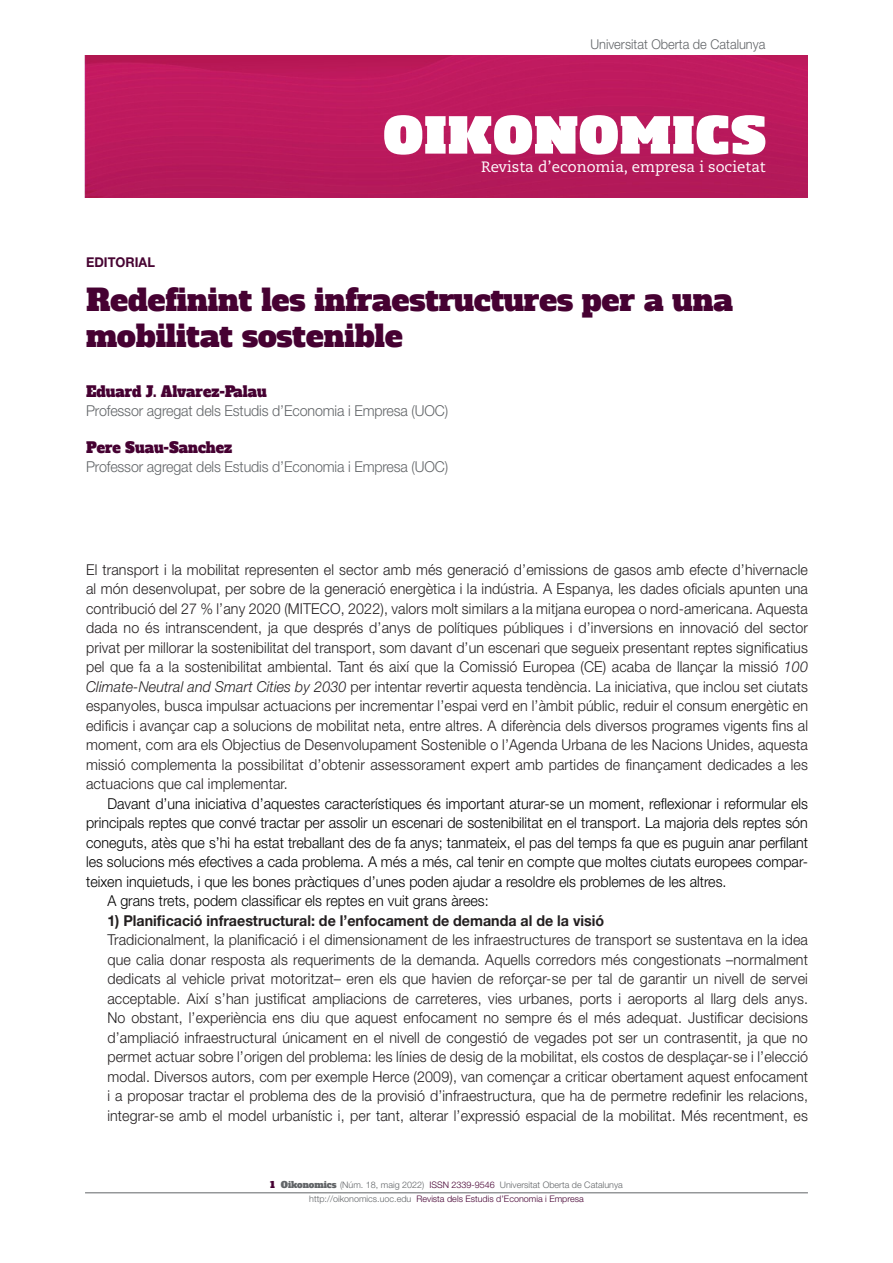
<style>
.page{position:relative;width:893px;height:1263px;background:#fff}
.page>*{position:absolute;margin:0;border:0;box-sizing:border-box;transform-origin:0 0}
._01_titulo{font:30px/36px "Alfa Slab One";color:#460132}
._02_texto_base_1{font:300 15px/19.5px "Helvetica Neue LT Std";letter-spacing:.01em;color:#231f20;text-align:justify;scale:.95 1}
._02_abc{font:300 15px/19.5px "Helvetica Neue LT Std";letter-spacing:.01em;color:#231f20;text-align:justify;scale:.95 1}
._02_texto_base{font:300 15px/19.5px "Helvetica Neue LT Std";color:#000;text-align:justify;scale:.95 1}
._02_abc-2{font:700 15px "Helvetica Neue LT Std";color:#231f20;scale:.95 1}
._01_universidad{font:300 15px "Helvetica Neue LT Std";letter-spacing:-.01em;color:#626568;scale:.95 1}
._01_autor{font:300 15px "Helvetica Neue LT Std";letter-spacing:-.01em;color:#626568;scale:.95 1}
._01_autor-2{font:15px "Alfa Slab One";color:#460132;scale:.95 1}
.t1{font:15px "Caecilia LT Std";color:#fff}
.t2{font:300 13.5px "Helvetica Neue LT Std";color:#626568;scale:.95 1}
._01_dossier{font:700 13.5px "Helvetica Neue LT Std";color:#470432;scale:.95 1}
.t3{font:300 9px/13.6px "Helvetica Neue LT Std";color:#626568;text-align:center}
.s1{font-style:italic}
.s2{font-family:"Alfa Slab One";font-weight:400;color:#460132}
.s3{font-family:"Alfa Slab One";font-weight:400}
.s4{color:#460132}
</style>
<div class="page">
<img style="left:85px;top:56px;width:723px;height:142px">
<svg style="left:384px;top:115px;width:381px;height:40px"></svg>
<hr style="left:85px;top:1192px;width:723px;height:1px;background:#626568">
<p class="t2" style="left:590px;top:36px;width:186px">Universitat Oberta de Catalunya</p>
<p class="t1" style="left:481px;top:158px;width:286px">Revista d’economia, empresa i societat</p>
<p class="_01_dossier" style="left:86px;top:254px;width:74px">EDITORIAL</p>
<p class="_01_titulo" style="left:86px;top:283px;width:648px">Redefinint les infraestructures per a una mobilitat sostenible</p>
<p class="_01_autor-2" style="left:86px;top:381px;width:192px">Eduard J. Alvarez-Palau</p>
<p class="_01_universidad" style="left:86px;top:402px;width:383px">Professor agregat dels Estudis d’Economia i Empresa (UOC)</p>
<p class="_01_autor-2" style="left:86px;top:437px;width:155px">Pere Suau-Sanchez</p>
<p class="_01_autor" style="left:86px;top:458px;width:383px">Professor agregat dels Estudis d’Economia i Empresa (UOC)</p>
<p class="_02_texto_base_1" style="left:86px;top:559px;width:761px">El transport i la mobilitat representen el sector amb més generació d’emissions de gasos amb efecte d’hivernacle al món desenvolupat, per sobre de la generació energètica i la indústria. A Espanya, les dades oficials apunten una contribució del 27 % l’any 2020 (MITECO, 2022), valors molt similars a la mitjana europea o nord-americana. Aquesta dada no és intranscendent, ja que després d’anys de polítiques públiques i d’inversions en innovació del sector privat per millorar la sostenibilitat del transport, som davant d’un escenari que segueix presentant reptes significatius pel que fa a la sostenibilitat ambiental. Tant és així que la Comissió Europea (CE) acaba de llançar la missió <span class="s1">100<br>Climate-Neutral and Smart Cities by 2030</span> per intentar revertir aquesta tendència. La iniciativa, que inclou set ciutats espanyoles, busca impulsar actuacions per incrementar l’espai verd en l’àmbit públic, reduir el consum energètic en edificis i avançar cap a solucions de mobilitat neta, entre altres. A diferència dels diversos programes vigents fins al moment, com ara els Objectius de Desenvolupament Sostenible o l’Agenda Urbana de les Nacions Unides, aquesta missió complementa la possibilitat d’obtenir assessorament expert amb partides de finançament dedicades a les actuacions que cal implementar.</p>
<p class="_02_texto_base" style="left:86px;top:793px;width:761px;text-indent:21px">Davant d’una iniciativa d’aquestes característiques és important aturar-se un moment, reflexionar i reformular els principals reptes que convé tractar per assolir un escenari de sostenibilitat en el transport. La majoria dels reptes són coneguts, atès que s’hi ha estat treballant des de fa anys; tanmateix, el pas del temps fa que es puguin anar perfilant les solucions més efectives a cada problema. A més a més, cal tenir en compte que moltes ciutats europees compar&shy;teixen inquietuds, i que les bones pràctiques d’unes poden ajudar a resoldre els problemes de les altres.</p>
<p class="_02_texto_base" style="left:107px;top:891px;width:403px">A grans trets, podem classificar els reptes en vuit grans àrees:</p>
<p class="_02_abc-2" style="left:107px;top:911px;width:524px">1) Planificació infraestructural: de l’enfocament de demanda al de la visió</p>
<p class="_02_abc" style="left:107px;top:930px;width:739px">Tradicionalment, la planificació i el dimensionament de les infraestructures de transport se sustentava en la idea que calia donar resposta als requeriments de la demanda. Aquells corredors més congestionats –normalment dedicats al vehicle privat motoritzat– eren els que havien de reforçar-se per tal de garantir un nivell de servei acceptable. Així s’han justificat ampliacions de carreteres, vies urbanes, ports i aeroports al llarg dels anys.<br>No obstant, l’experiència ens diu que aquest enfocament no sempre és el més adequat. Justificar decisions d’ampliació infraestructural únicament en el nivell de congestió de vegades pot ser un contrasentit, ja que no permet actuar sobre l’origen del problema: les línies de desig de la mobilitat, els costos de desplaçar-se i l’elecció modal. Diversos autors, com per exemple Herce (2009), van començar a criticar obertament aquest enfocament i a proposar tractar el problema des de la provisió d’infraestructura, que ha de permetre redefinir les relacions, integrar-se amb el model urbanístic i, per tant, alterar l’expressió espacial de la mobilitat. Més recentment, es</p>
<p class="t3" style="left:270px;top:1178px;width:354px"><span class="s2">1</span> <span class="s3">Oikonomics</span> (Núm. 18, maig 2022) <span class="s4">ISSN 2339-9546</span> Universitat Oberta de Catalunya http://oikonomics.uoc.edu <span class="s4">Revista dels Estudis d’Economia i Empresa</span></p>
</div>
